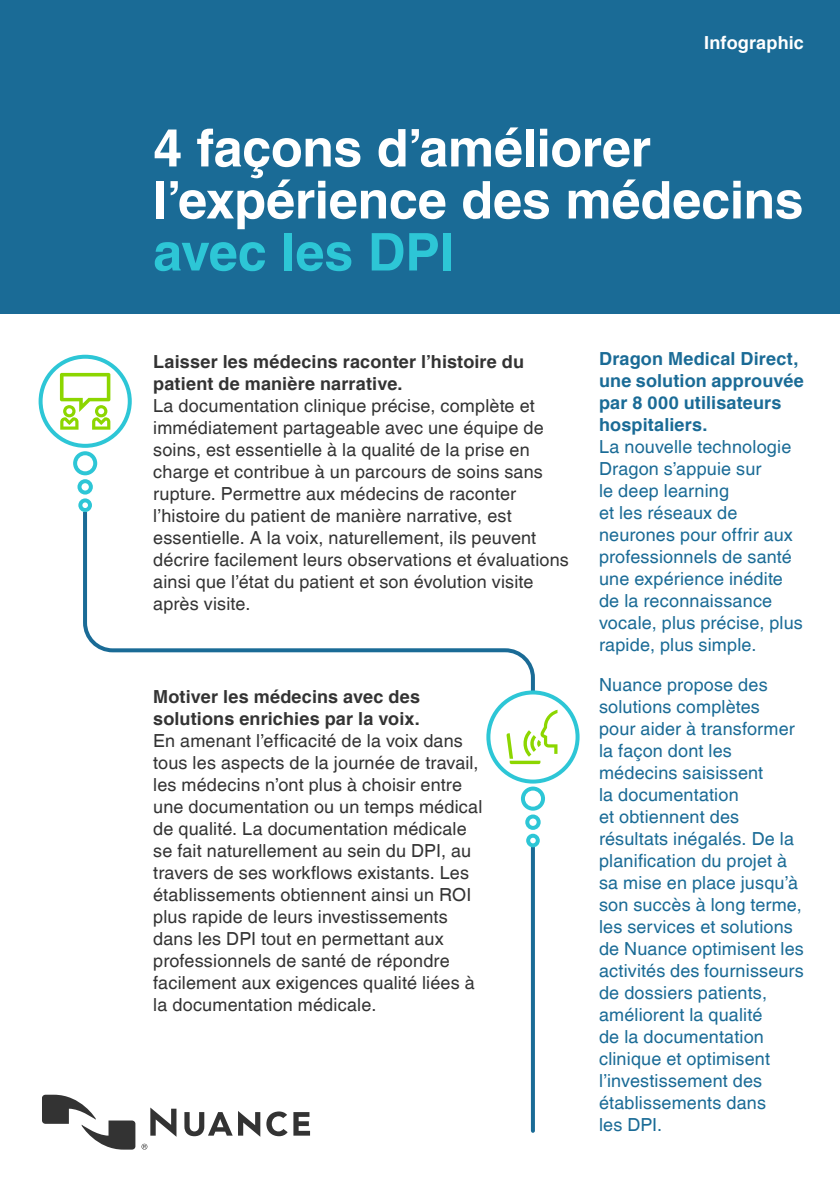
<style>
.page{position:relative;width:840px;height:1191px;background:#fff}
.page>*{position:absolute;margin:0;border:0;box-sizing:border-box;transform-origin:0 0}
.t1{font:700 52px/52px "Helvetica LT Com";letter-spacing:-.005em;color:#fff}
.t2{font:700 52px "Helvetica LT Com";letter-spacing:-.005em;color:#2dc6d6}
.t3{font:18px/22px "Helvetica LT Com";letter-spacing:.01em;color:#333}
.t4{font:18px/22px "Helvetica LT Com";letter-spacing:.01em;color:#1a6b96}
.t5{font:700 18px/22px "Helvetica LT Com";letter-spacing:.01em;color:#333}
.t6{font:700 18px/22px "Helvetica LT Com";letter-spacing:.01em;color:#1a6b96}
.t7{font:700 18px "Helvetica LT Com";letter-spacing:.01em;color:#fff}
</style>
<div class="page">
<div style="left:0;top:0;width:839px;height:313px;background:#1a6b96"></div>
<svg style="left:150px;top:1107px;width:26px;height:29px"></svg>
<svg style="left:184px;top:1112px;width:48px;height:24px"></svg>
<svg style="left:238px;top:1111px;width:22px;height:25px"></svg>
<svg style="left:266px;top:1111px;width:21px;height:25px"></svg>
<svg style="left:293px;top:1112px;width:17px;height:23px"></svg>
<svg style="left:42px;top:1094px;width:93px;height:55px"></svg>
<svg style="left:141px;top:1143px;width:6px;height:6px"></svg>
<svg style="left:83px;top:512px;width:452px;height:178px"></svg>
<svg style="left:530px;top:847px;width:4px;height:283px"></svg>
<svg style="left:39px;top:355px;width:93px;height:157px"></svg>
<svg style="left:486px;top:690px;width:93px;height:157px"></svg>
<p class="t7" style="left:703px;top:32px;width:101px">Infographic</p>
<h1 class="t1" style="left:153px;top:122px;width:651px">4 façons d’améliorer l’expérience des médecins</h1>
<h1 class="t2" style="left:153px;top:220px;width:302px">avec les DPI</h1>
<p class="t5" style="left:153px;top:350px;width:372px">Laisser les médecins raconter l’histoire du patient de manière narrative.</p>
<p class="t3" style="left:153px;top:394px;width:417px">La documentation clinique précise, complète et immédiatement partageable avec une équipe de soins, est essentielle à la qualité de la prise en charge et contribue à un parcours de soins sans rupture. Permettre aux médecins de raconter l’histoire du patient de manière narrative, est essentielle. A la voix, naturellement, ils peuvent décrire facilement leurs observations et évaluations ainsi que l’état du patient et son évolution visite après visite.</p>
<p class="t5" style="left:153px;top:686px;width:268px">Motiver les médecins avec des solutions enrichies par la voix.</p>
<p class="t3" style="left:153px;top:730px;width:330px">En amenant l’efficacité de la voix dans tous les aspects de la journée de travail, les médecins n’ont plus à choisir entre une documentation ou un temps médical de qualité. La documentation médicale se fait naturellement au sein du DPI, au travers de ses workflows existants. Les établissements obtiennent ainsi un ROI plus rapide de leurs investissements dans les DPI tout en permettant aux professionnels de santé de répondre facilement aux exigences qualité liées à la documentation médicale.</p>
<p class="t6" style="left:598px;top:348px;width:206px">Dragon Medical Direct, une solution approuvée par 8 000 utilisateurs hospitaliers.</p>
<p class="t4" style="left:598px;top:436px;width:205px">La nouvelle technologie<br>Dragon s’appuie sur<br>le deep learning<br>et les réseaux de neurones pour offrir aux professionnels de santé une expérience inédite de la reconnaissance vocale, plus précise, plus rapide, plus simple.</p>
<p class="t4" style="left:598px;top:674px;width:206px">Nuance propose des solutions complètes<br>pour aider à transformer la façon dont les médecins saisissent<br>la documentation<br>et obtiennent des résultats inégalés. De la planification du projet à sa mise en place jusqu’à son succès à long terme, les services et solutions de Nuance optimisent les activités des fournisseurs de dossiers patients, améliorent la qualité<br>de la documentation clinique et optimisent l’investissement des établissements dans<br>les DPI.</p>
</div>
